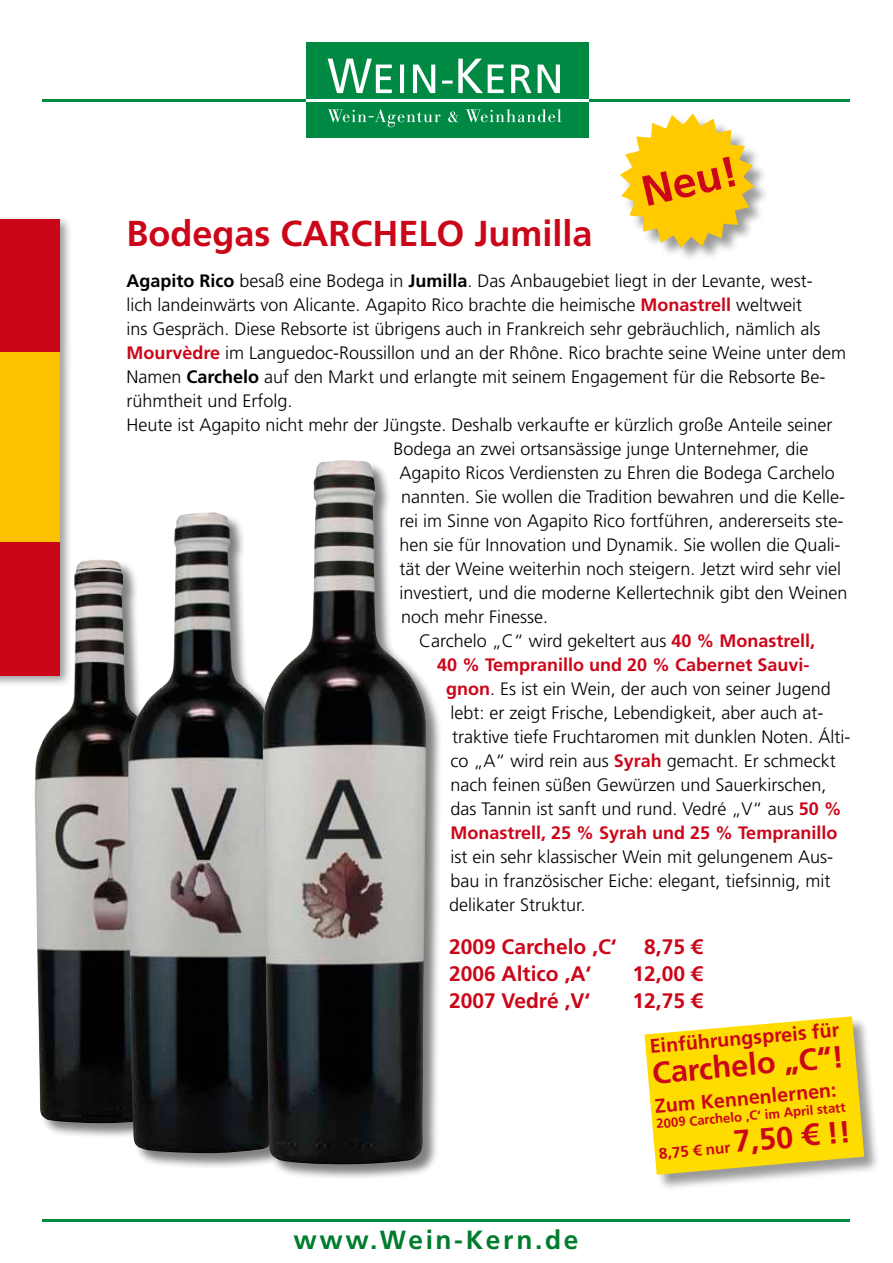
<style>
.page{position:relative;width:893px;height:1263px;background:#fff}
.page>*{position:absolute;margin:0;border:0;box-sizing:border-box;transform-origin:0 0}
.t1{font:700 42.75px "Frutiger LT";color:#cc0619}
.t2{font:700 36px "Frutiger LT";color:#cc0619}
.t3{font:700 30.6px "Frutiger LT";color:#cc0619}
.t4{font:700 26.25px "Frutiger LT";letter-spacing:.1em;color:#007c2e}
.t5{font:700 21px "Frutiger LT";color:#cc0619}
.t6{font:700 19.65px "Frutiger LT";color:#cc0619}
.t7{font:300 18px/24px "Frutiger LT";color:#000}
.t8{font:700 18px "Frutiger LT";color:#cc0619}
.t9{font:700 15.3px "Frutiger LT";color:#cc0619}
.t10{font:700 13.2px "Frutiger LT";color:#cc0619}
.s1{font-weight:700}
.s2{font-weight:700;color:#cc0619}
.s3{font-size:30.6px}
</style>
<div class="page">
<hr style="left:42px;top:99px;width:808px;height:3px;background:#008943">
<hr style="left:43px;top:1219px;width:807px;height:2px;background:#008943">
<div style="left:306px;top:43px;width:282px;height:95px;background:#008943"></div>
<svg style="left:328px;top:59px;width:232px;height:34px"></svg>
<svg style="left:328px;top:109px;width:233px;height:18px"></svg>
<hr style="left:306px;top:99px;width:282px;height:3px;background:#fff">
<div style="left:0;top:215px;width:72px;height:473px;background:#000;opacity:.4"></div>
<div style="left:0;top:219px;width:60px;height:134px;background:#cc0619"></div>
<div style="left:0;top:353px;width:60px;height:193px;background:#fcc200"></div>
<div style="left:0;top:542px;width:60px;height:133px;background:#cc0619"></div>
<img style="left:34px;top:559px;width:94px;height:564px">
<img style="left:128px;top:512px;width:133px;height:641px">
<div style="left:262px;top:460px;width:180px;height:720px;background:#000;opacity:.5"></div>
<img style="left:261px;top:460px;width:166px;height:705px">
<div style="left:620px;top:114px;width:148px;height:148px;background:#000;opacity:.4"></div>
<svg style="left:620px;top:113px;width:134px;height:135px"></svg>
<div style="left:644px;top:1016px;width:236px;height:174px;background:#000;opacity:.4"></div>
<svg style="left:644px;top:1016px;width:220px;height:159px;background:#f9dc23"></svg>
<h1 class="t1" style="left:637px;top:167px;width:99px;rotate:-13deg">Neu!</h1>
<h2 class="t2" style="left:126px;top:212px;width:468px">Bodegas CARCHELO Jumilla</h2>
<p class="t7" style="left:126px;top:269px;width:688px"><span class="s1">Agapito Rico</span> besaß eine Bodega in <span class="s1">Jumilla</span>. Das Anbaugebiet liegt in der Levante, west-</p>
<p class="t7" style="left:126px;top:293px;width:677px">lich landeinwärts von Alicante. Agapito Rico brachte die heimische <span class="s2">Monastrell</span> weltweit</p>
<p class="t7" style="left:126px;top:317px;width:695px">ins Gespräch. Diese Rebsorte ist übrigens auch in Frankreich sehr gebräuchlich, nämlich als</p>
<p class="t7" style="left:126px;top:341px;width:721px"><span class="s2">Mourvèdre</span> im Languedoc-Roussillon und an der Rhône. Rico brachte seine Weine unter dem</p>
<p class="t7" style="left:126px;top:365px;width:700px">Namen <span class="s1">Carchelo</span> auf den Markt und erlangte mit seinem Engagement für die Rebsorte Be-</p>
<p class="t7" style="left:126px;top:389px;width:168px">rühmtheit und Erfolg.</p>
<p class="t7" style="left:126px;top:413px;width:707px">Heute ist Agapito nicht mehr der Jüngste. Deshalb verkaufte er kürzlich große Anteile seiner</p>
<p class="t7" style="left:393px;top:437px;width:416px">Bodega an zwei ortsansässige junge Unternehmer, die</p>
<p class="t7" style="left:399px;top:461px;width:437px">Agapito Ricos Verdiensten zu Ehren die Bodega Carchelo</p>
<p class="t7" style="left:401px;top:485px;width:446px">nannten. Sie wollen die Tradition bewahren und die Kelle-</p>
<p class="t7" style="left:399px;top:509px;width:446px">rei im Sinne von Agapito Rico fortführen, andererseits ste-</p>
<p class="t7" style="left:399px;top:533px;width:443px">hen sie für Innovation und Dynamik. Sie wollen die Quali-</p>
<p class="t7" style="left:399px;top:557px;width:443px">tät der Weine weiterhin noch steigern. Jetzt wird sehr viel</p>
<p class="t7" style="left:399px;top:581px;width:450px">investiert, und die moderne Kellertechnik gibt den Weinen</p>
<p class="t7" style="left:401px;top:605px;width:149px">noch mehr Finesse.</p>
<p class="t7" style="left:419px;top:629px;width:398px">Carchelo „C“ wird gekeltert aus <span class="s2">40 % Monastrell,</span></p>
<p class="t8" style="left:437px;top:654px;width:374px">40 % Tempranillo und 20 % Cabernet Sauvi-</p>
<p class="t7" style="left:446px;top:677px;width:386px"><span class="s2">gnon</span>. Es ist ein Wein, der auch von seiner Jugend</p>
<p class="t7" style="left:450px;top:700px;width:375px">lebt: er zeigt Frische, Lebendigkeit, aber auch at-</p>
<p class="t7" style="left:452px;top:724px;width:400px">traktive tiefe Fruchtaromen mit dunklen Noten. Álti-</p>
<p class="t7" style="left:450px;top:748px;width:387px">co „A“ wird rein aus <span class="s2">Syrah</span> gemacht. Er schmeckt</p>
<p class="t7" style="left:450px;top:772px;width:378px">nach feinen süßen Gewürzen und Sauerkirschen,</p>
<p class="t7" style="left:450px;top:796px;width:393px">das Tannin ist sanft und rund. Vedré „V“ aus <span class="s2">50 %</span></p>
<p class="t8" style="left:450px;top:822px;width:388px">Monastrell, 25 % Syrah und 25 % Tempranillo</p>
<p class="t7" style="left:449px;top:844px;width:386px">ist ein sehr klassischer Wein mit gelungenem Aus&shy;bau in französischer Eiche: elegant, tiefsinnig, mit delikater Struktur.</p>
<p class="t5" style="left:449px;top:934px;width:169px">2009 Carchelo ‚C‘</p>
<p class="t5" style="left:644px;top:934px;width:60px">8,75 €</p>
<p class="t5" style="left:449px;top:961px;width:144px">2006 Altico ‚A‘</p>
<p class="t5" style="left:632px;top:961px;width:72px">12,00 €</p>
<p class="t5" style="left:449px;top:988px;width:143px">2007 Vedré ‚V‘</p>
<p class="t5" style="left:632px;top:988px;width:72px">12,75 €</p>
<h3 class="t4" style="left:293px;top:1224px;width:287px">www.Wein-Kern.de</h3>
<p class="t6" style="left:649px;top:1035px;width:192px;rotate:-5deg">Einführungspreis für</p>
<h3 class="t3" style="left:650px;top:1055px;width:194px;rotate:-5deg">Carchelo „C“!</h3>
<p class="t6" style="left:654px;top:1094px;width:184px;rotate:-5deg">Zum Kennenlernen:</p>
<p class="t10" style="left:656px;top:1116px;width:191px;rotate:-5deg">2009 Carchelo ‚C‘ im April statt</p>
<p class="t9" style="left:658px;top:1145px;width:194px;rotate:-5deg">8,75 € nur <span class="s3">7,50 € !!</span></p>
</div>
